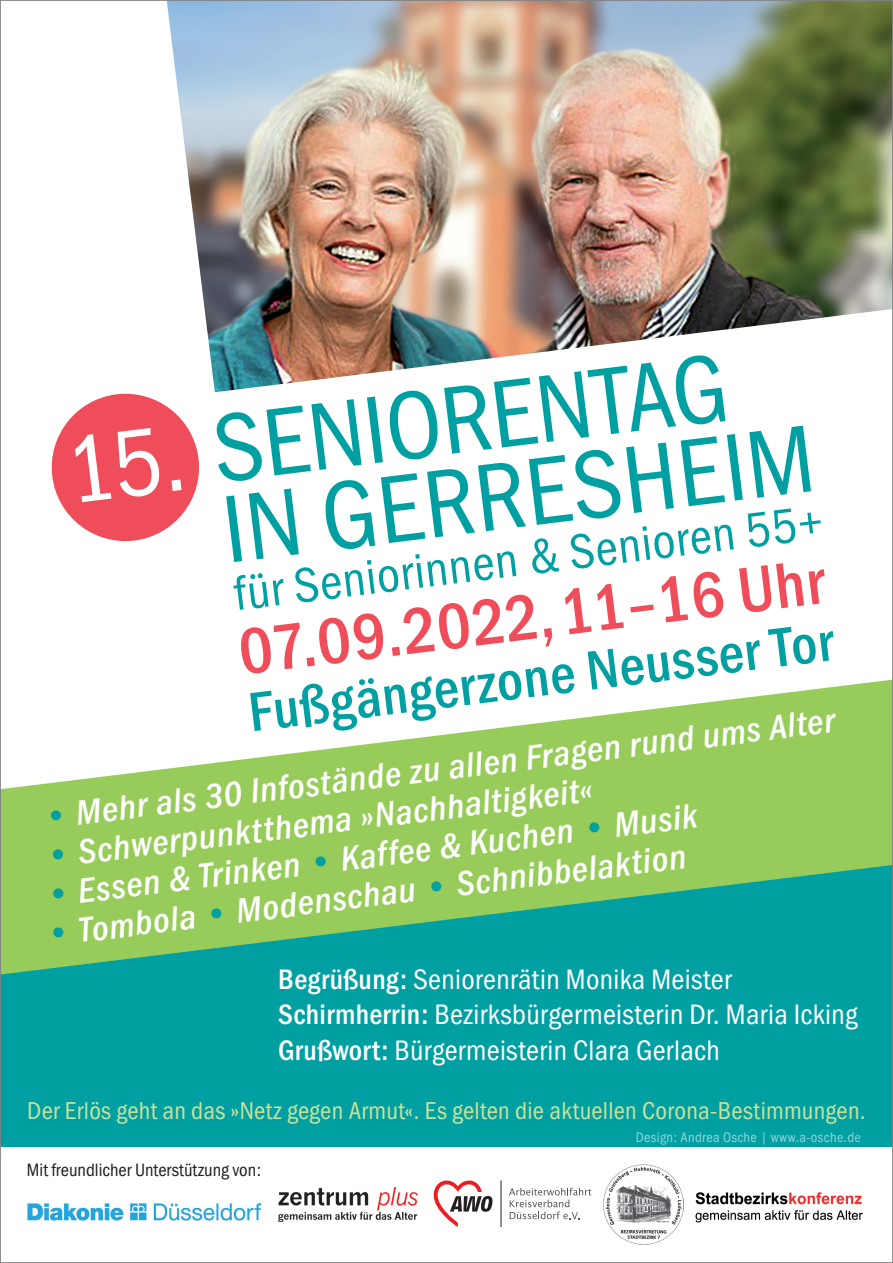
<style>
.page{position:relative;width:893px;height:1263px;background:#fff}
.page>*{position:absolute;margin:0;border:0;box-sizing:border-box;transform-origin:0 0}
.t1{font:99.15px "Franklin Gothic URW Con Boo";color:#00a0a2}
.t2{font:500 66.75px "Franklin Gothic URW Con";color:#ef4d59}
.t3{font:500 57.15px "Franklin Gothic URW Con";color:#00a0a2}
.t4{font:50.4px "Franklin Gothic URW Con Boo";color:#00a0a2}
.t5{font:36px "Franklin Gothic URW Con Med Ita";color:#fff}
.t6{font:29.25px/35.2px "Franklin Gothic URW Con Boo";letter-spacing:.01em;color:#fff}
.t7{font:25.35px "Franklin Gothic URW Con Boo";letter-spacing:.01em;color:#cbe19a}
.t8{font:18.6px "Franklin Gothic URW Con Boo";color:#231f20}
.t9{font:14.4px "Franklin Gothic URW Con Boo";letter-spacing:.025em;color:#92d6df}
.s1{color:#00a0a2}
.s2{font-family:"Franklin Gothic URW Con";font-weight:500}
.s3{color:#7bcfda}
</style>
<div class="page">
<img style="left:27px;top:1203px;width:235px;height:18px">
<img style="left:604px;top:1165px;width:80px;height:80px">
<div style="left:2px;top:974px;width:889px;height:173px;background:#00a0a2"></div>
<img style="left:167px;top:2px;width:724px;height:390px">
<svg style="left:2px;top:680px;width:889px;height:294px;fill:#97cc5a"></svg>
<div style="left:0;top:801px;width:31px;height:167px;background:#97cc5a"></div>
<img style="left:695px;top:1192px;width:168px;height:31px">
<img style="left:279px;top:1188px;width:138px;height:33px">
<svg style="left:434px;top:1180px;width:58px;height:47px"></svg>
<hr style="left:501px;top:1180px;width:1px;height:47px;background:#6c6d70">
<svg style="left:509px;top:1188px;width:82px;height:31px"></svg>
<svg style="left:51px;top:389px;width:152px;height:153px"></svg>
<h1 class="t1" style="left:206px;top:389px;width:519px;rotate:-7deg">SENIORENTAG</h1>
<h1 class="t1" style="left:216px;top:470px;width:596px;rotate:-7deg">IN GERRESHEIM</h1>
<h3 class="t4" style="left:230px;top:563px;width:595px;rotate:-7deg">für Seniorinnen &amp; Senioren 55+</h3>
<h2 class="t2" style="left:234px;top:609px;width:591px;rotate:-7deg">07.09.2022, 11 – 16 Uhr</h2>
<h3 class="t3" style="left:244px;top:675px;width:590px;rotate:-7deg">Fußgängerzone Neusser Tor</h3>
<p class="t5" style="left:41px;top:797px;width:798px;rotate:-7deg"><span class="s1">•</span> Mehr als 30 Infostände zu allen Fragen rund ums Alter</p>
<p class="t5" style="left:43px;top:836px;width:553px;rotate:-7deg"><span class="s1">•</span> Schwerpunktthema »Nachhaltigkeit«</p>
<p class="t5" style="left:43px;top:875px;width:657px;rotate:-7deg"><span class="s1">•</span> Essen &amp; Trinken <span class="s1">•</span> Kaffee &amp; Kuchen <span class="s1">•</span> Musik</p>
<p class="t5" style="left:44px;top:914px;width:646px;rotate:-7deg"><span class="s1">•</span> Tombola <span class="s1">•</span> Modenschau <span class="s1">•</span> Schnibbelaktion</p>
<p class="t6" style="left:278px;top:961px;width:581px"><span class="s2">Begrüßung:</span> Seniorenrätin Monika Meister<br><span class="s2">Schirmherrin:</span> Bezirksbürgermeisterin Dr. Maria Icking<br><span class="s2">Grußwort:</span> Bürgermeisterin Clara Gerlach</p>
<p class="t7" style="left:27px;top:1095px;width:840px">Der Erlös geht an das »Netz gegen Armut«. Es gelten die aktuellen Corona-Bestimmungen.</p>
<p class="t9" style="left:636px;top:1128px;width:227px">Design: Andrea Osche | www.a-osche.d<span class="s3">e</span></p>
<p class="t8" style="left:27px;top:1158px;width:236px">Mit freundlicher Unterstützung von:</p>
</div>
